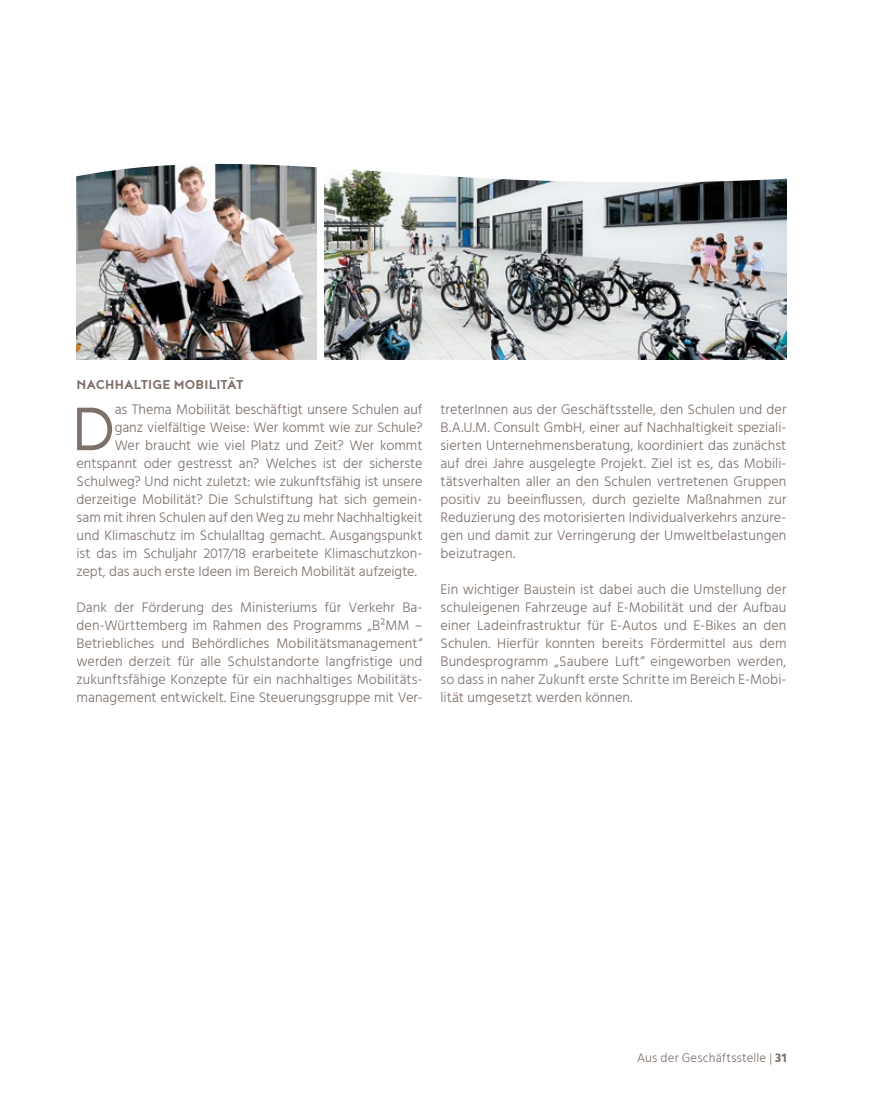
<style>
.page{position:relative;width:893px;height:1106px;background:#fff}
.page>*{position:absolute;margin:0;border:0;box-sizing:border-box;transform-origin:0 0}
.t1{font:300 74.85px "Noyh";color:#7d6f6a}
.t2{font:700 15.75px "Noyh";letter-spacing:.005em;color:#7d6f6a}
.t3{font:300 14.25px/18px "Hind Vadodara";color:#7d6f6a;text-align:justify}
.t4{font:300 12.75px "Hind Vadodara";letter-spacing:.015em;color:#7d6f6a}
.s1{font-weight:700}
</style>
<div class="page">
<img style="left:77px;top:235px;width:239px;height:124px">
<img style="left:325px;top:235px;width:462px;height:124px">
<img style="left:76px;top:163px;width:711px;height:72px">
<p class="t2" style="left:77px;top:375px;width:168px">NACHHALTIGE MOBILITÄT</p>
<h1 class="t1" style="left:71px;top:388px;width:45px">D</h1>
<p class="t3" style="left:115px;top:400px;width:309px">as Thema Mobilität beschäftigt unsere Schulen auf</p>
<p class="t3" style="left:115px;top:418px;width:309px">ganz vielfältige Weise: Wer kommt wie zur Schule?</p>
<p class="t3" style="left:115px;top:436px;width:309px">Wer braucht wie viel Platz und Zeit? Wer kommt</p>
<p class="t3" style="left:77px;top:454px;width:347px">entspannt oder gestresst an? Welches ist der sicherste</p>
<p class="t3" style="left:77px;top:472px;width:347px">Schulweg? Und nicht zuletzt: wie zukunftsfähig ist unsere</p>
<p class="t3" style="left:77px;top:490px;width:347px">derzeitige Mobilität? Die Schulstiftung hat sich gemein-</p>
<p class="t3" style="left:77px;top:508px;width:347px">sam mit ihren Schulen auf den Weg zu mehr Nachhaltigkeit</p>
<p class="t3" style="left:77px;top:526px;width:347px">und Klimaschutz im Schulalltag gemacht. Ausgangspunkt</p>
<p class="t3" style="left:77px;top:544px;width:347px">ist das im Schuljahr 2017/18 erarbeitete Klimaschutzkon-</p>
<p class="t3" style="left:77px;top:562px;width:342px">zept, das auch erste Ideen im Bereich Mobilität aufzeigte.</p>
<p class="t3" style="left:77px;top:598px;width:347px">Dank der Förderung des Ministeriums für Verkehr Ba&shy;den-Württemberg im Rahmen des Programms „B²MM – Betriebliches und Behördliches Mobilitätsmanagement“ werden derzeit für alle Schulstandorte langfristige und zukunftsfähige Konzepte für ein nachhaltiges Mobilitäts&shy;management entwickelt. Eine Steuerungsgruppe mit Ver-</p>
<p class="t3" style="left:440px;top:400px;width:347px">treterInnen aus der Geschäftsstelle, den Schulen und der B.A.U.M. Consult GmbH, einer auf Nachhaltigkeit speziali&shy;sierten Unternehmensberatung, koordiniert das zunächst auf drei Jahre ausgelegte Projekt. Ziel ist es, das Mobili&shy;tätsverhalten aller an den Schulen vertretenen Gruppen positiv zu beeinflussen, durch gezielte Maßnahmen zur Reduzierung des motorisierten Individualverkehrs anzure&shy;gen und damit zur Verringerung der Umweltbelastungen beizutragen.</p>
<p class="t3" style="left:440px;top:580px;width:348px">Ein wichtiger Baustein ist dabei auch die Umstellung der schuleigenen Fahrzeuge auf E-Mobilität und der Aufbau einer Ladeinfrastruktur für E-Autos und E-Bikes an den Schulen. Hierfür konnten bereits Fördermittel aus dem Bundesprogramm „Saubere Luft“ eingeworben werden, so dass in naher Zukunft erste Schritte im Bereich E-Mobi&shy;lität umgesetzt werden können.</p>
<p class="t4" style="left:637px;top:1049px;width:151px">Aus der Geschäftsstelle | <span class="s1">31</span></p>
</div>
